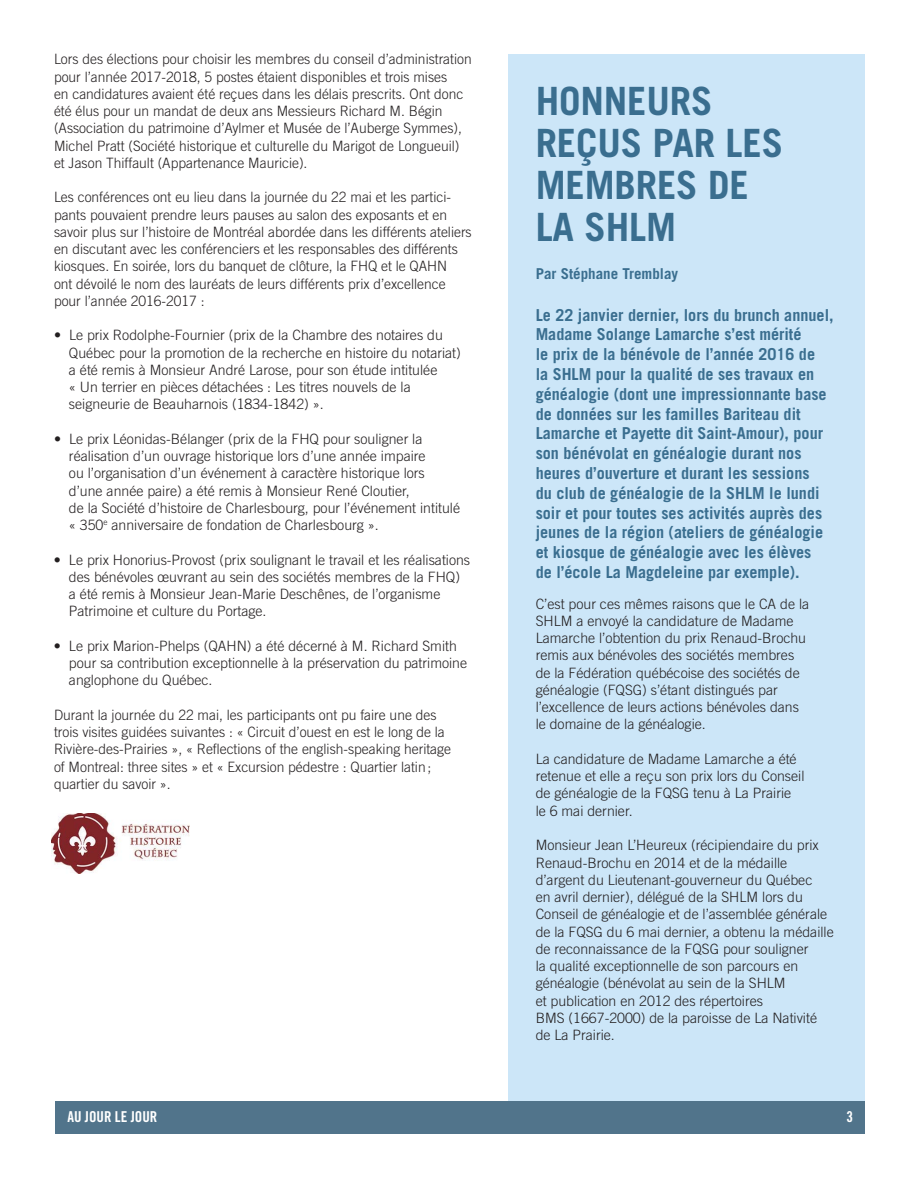
<style>
.page{position:relative;width:918px;height:1188px;background:#fff}
.page>*{position:absolute;margin:0;border:0;box-sizing:border-box;transform-origin:0 0}
.t1{font:700 39px/42px "Trade Gothic LT Std";letter-spacing:-.005em;color:#3a6e8f}
.t2{font:700 16.5px/19.8px "Trade Gothic LT Std";color:#3a6e8f}
.t3{font:700 15px "Trade Gothic LT Std";color:#3a6e8f}
.t4{font:15px "Trade Gothic LT Std Bd Cn 20";color:#fff}
.t5{font:300 14.25px/17.2px "Trade Gothic LT Std";color:#231f20}
</style>
<div class="page">
<div style="left:508px;top:54px;width:357px;height:1048px;background:#cce6f8"></div>
<div style="left:55px;top:1102px;width:810px;height:32px;background:#51748b"></div>
<img style="left:51px;top:814px;width:138px;height:59px">
<p class="t5" style="left:54px;top:52px;width:419px">Lors des élections pour choisir les membres du conseil d’administration pour l’année 2017-2018, 5 postes étaient disponibles et trois mises<br>en candidatures avaient été reçues dans les délais prescrits. Ont donc été élus pour un mandat de deux ans Messieurs Richard M. Bégin (Association du patrimoine d’Aylmer et Musée de l’Auberge Symmes), Michel Pratt (Société historique et culturelle du Marigot de Longueuil) et Jason Thiffault (Appartenance Mauricie).</p>
<p class="t5" style="left:54px;top:190px;width:419px">Les conférences ont eu lieu dans la journée du 22 mai et les partici&shy;pants pouvaient prendre leurs pauses au salon des exposants et en savoir plus sur l’histoire de Montréal abordée dans les différents ateliers en discutant avec les conférenciers et les responsables des différents kiosques. En soirée, lors du banquet de clôture, la FHQ et le QAHN<br>ont dévoilé le nom des lauréats de leurs différents prix d’excellence pour l’année 2016-2017 :</p>
<p class="t5" style="left:69px;top:328px;width:393px;text-indent:-15px">• Le prix Rodolphe-Fournier (prix de la Chambre des notaires du Québec pour la promotion de la recherche en histoire du notariat) a été remis à Monsieur André Larose, pour son étude intitulée<br>« Un terrier en pièces détachées : Les titres nouvels de la seigneurie de Beauharnois (1834-1842) ».</p>
<p class="t5" style="left:69px;top:432px;width:393px;text-indent:-15px">• Le prix Léonidas-Bélanger (prix de la FHQ pour souligner la réalisation d’un ouvrage historique lors d’une année impaire<br>ou l’organisation d’un événement à caractère historique lors d’une année paire) a été remis à Monsieur René Cloutier,<br>de la Société d’histoire de Charlesbourg, pour l’événement intitulé « 350<sup>e</sup> anniversaire de fondation de Charlesbourg ».</p>
<p class="t5" style="left:69px;top:553px;width:403px;text-indent:-15px">• Le prix Honorius-Provost (prix soulignant le travail et les réalisations des bénévoles œuvrant au sein des sociétés membres de la FHQ) a été remis à Monsieur Jean-Marie Deschênes, de l’organisme Patrimoine et culture du Portage.</p>
<p class="t5" style="left:69px;top:639px;width:400px;text-indent:-15px">• Le prix Marion-Phelps (QAHN) a été décerné à M. Richard Smith pour sa contribution exceptionnelle à la préservation du patrimoine anglophone du Québec.</p>
<p class="t5" style="left:54px;top:708px;width:399px">Durant la journée du 22 mai, les participants ont pu faire une des trois visites guidées suivantes : « Circuit d’ouest en est le long de la Rivière-des-Prairies », « Reflections of the english-speaking heritage of Montreal: three sites » et « Excursion pédestre : Quartier latin ; quartier du savoir ».</p>
<h1 class="t1" style="left:536px;top:85px;width:249px">HONNEURS<br>REÇUS PAR LES<br>MEMBRES DE<br>LA SHLM</h1>
<p class="t3" style="left:536px;top:269px;width:144px">Par Stéphane Tremblay</p>
<p class="t2" style="left:536px;top:307px;width:300px">Le 22 janvier dernier, lors du brunch annuel, Madame Solange Lamarche s’est mérité<br>le prix de la bénévole de l’année 2016 de<br>la SHLM pour la qualité de ses travaux en généalogie (dont une impressionnante base de données sur les familles Bariteau dit Lamarche et Payette dit Saint-Amour), pour son bénévolat en généalogie durant nos heures d’ouverture et durant les sessions<br>du club de généalogie de la SHLM le lundi soir et pour toutes ses activités auprès des jeunes de la région (ateliers de généalogie et kiosque de généalogie avec les élèves<br>de l’école La Magdeleine par exemple).</p>
<p class="t5" style="left:536px;top:597px;width:275px">C’est pour ces mêmes raisons que le CA de la SHLM a envoyé la candidature de Madame Lamarche l’obtention du prix Renaud-Brochu remis aux bénévoles des sociétés membres de la Fédération québécoise des sociétés de généalogie (FQSG) s’étant distingués par l’excellence de leurs actions bénévoles dans le domaine de la généalogie.</p>
<p class="t5" style="left:536px;top:752px;width:270px">La candidature de Madame Lamarche a été retenue et elle a reçu son prix lors du Conseil de généalogie de la FQSG tenu à La Prairie le 6 mai dernier.</p>
<p class="t5" style="left:536px;top:838px;width:300px">Monsieur Jean L’Heureux (récipiendaire du prix Renaud-Brochu en 2014 et de la médaille d’argent du Lieutenant-gouverneur du Québec<br>en avril dernier), délégué de la SHLM lors du Conseil de généalogie et de l’assemblée générale de la FQSG du 6 mai dernier, a obtenu la médaille de reconnaissance de la FQSG pour souligner<br>la qualité exceptionnelle de son parcours en généalogie (bénévolat au sein de la SHLM<br>et publication en 2012 des répertoires<br>BMS (1667-2000) de la paroisse de La Nativité de La Prairie.</p>
<p class="t4" style="left:68px;top:1108px;width:91px">AU JOUR LE JOUR</p>
<p class="t4" style="left:846px;top:1108px;width:8px">3</p>
</div>
